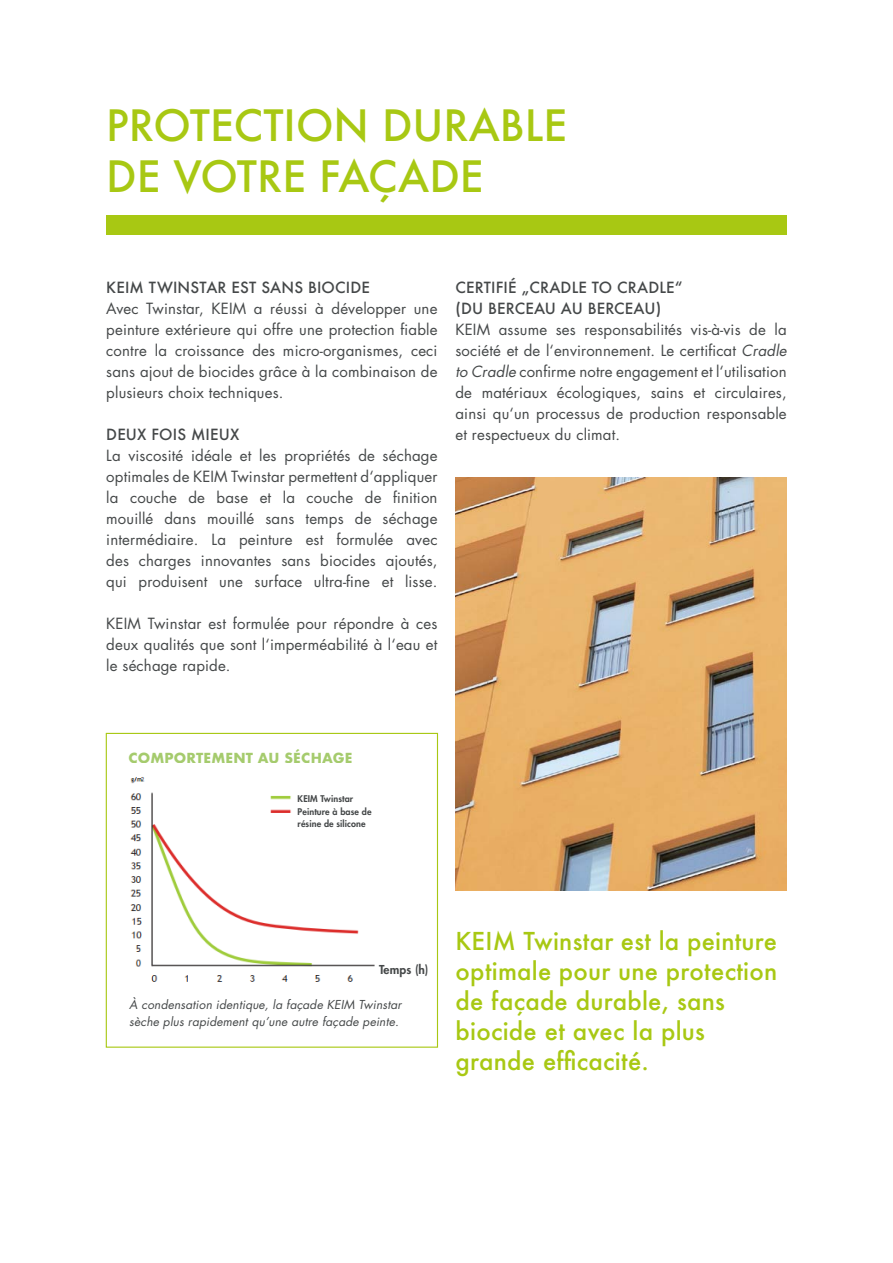
<style>
.page{position:relative;width:893px;height:1263px;background:#fff}
.page>*{position:absolute;margin:0;border:0;box-sizing:border-box;transform-origin:0 0}
.t1{font:500 42px/51px "Futura";color:#a8c813}
.t2{font:500 24px/30px "Futura";letter-spacing:.01em;color:#a8c813}
.t3{font:15px/21px "Futura Std";letter-spacing:.01em;color:#454849;text-align:justify}
.t4{font:500 15px/21px "Futura";letter-spacing:.01em;color:#454849}
.t5{font:700 13.5px "Futura";letter-spacing:.01em;color:#a5cb6d}
.t6{font:italic 12px/16.5px "Futura Std";letter-spacing:.01em;color:#454849}
.t7{font:800 12px "Futura Std";letter-spacing:.01em;color:#454849}
.t8{font:800 9px/12px "Futura Std";letter-spacing:.01em;color:#454849}
.s1{font-style:italic}
</style>
<div class="page">
<div style="left:106px;top:215px;width:681px;height:20px;background:#a8c813"></div>
<img style="left:455px;top:478px;width:332px;height:412px">
<img style="left:130px;top:777px;width:245px;height:205px">
<div style="left:106px;top:733px;width:332px;height:315px;border:1px solid #a8c813"></div>
<div style="left:305px;top:941px;width:56px;height:17px;background:#fff"></div>
<div style="left:298px;top:787px;width:73px;height:35px;background:#fff"></div>
<p class="t1" style="left:106px;top:99px;width:462px">PROTECTION DURABLE<br>DE VOTRE FAÇADE</p>
<p class="t4" style="left:106px;top:277px;width:265px">KEIM TWINSTAR EST SANS BIOCIDE</p>
<p class="t3" style="left:106px;top:298px;width:333px">Avec Twinstar, KEIM a réussi à développer une peinture extérieure qui offre une protection fiable contre la croissance des micro-organismes, ceci sans ajout de biocides grâce à la combinaison de plusieurs choix techniques.</p>
<p class="t4" style="left:106px;top:424px;width:134px">DEUX FOIS MIEUX</p>
<p class="t3" style="left:106px;top:445px;width:333px">La viscosité idéale et les propriétés de séchage optimales de KEIM Twinstar permettent d‘appliquer la couche de base et la couche de finition mouillé dans mouillé sans temps de séchage intermédiaire. La peinture est formulée avec des charges innovantes sans biocides ajoutés, qui produisent une surface ultra-fine et lisse.</p>
<p class="t3" style="left:106px;top:613px;width:333px">KEIM Twinstar est formulée pour répondre à ces deux qualités que sont l‘imperméabilité à l‘eau et le séchage rapide.</p>
<p class="t4" style="left:455px;top:277px;width:229px">CERTIFIÉ „CRADLE TO CRADLE“ (DU BERCEAU AU BERCEAU)</p>
<p class="t3" style="left:455px;top:319px;width:333px">KEIM assume ses responsabilités vis-à-vis de la société et de l‘environnement. Le certificat <span class="s1">Cradle to Cradle</span> confirme notre engagement et l‘utilisation de matériaux écologiques, sains et circulaires, ainsi qu‘un processus de production responsable et respectueux du climat.</p>
<p class="t5" style="left:129px;top:748px;width:225px">COMPORTEMENT AU SÉCHAGE</p>
<p class="t8" style="left:298px;top:792px;width:57px">KEIM Twinstar</p>
<p class="t8" style="left:298px;top:805px;width:75px">Peinture à base de résine de silicone</p>
<p class="t7" style="left:379px;top:962px;width:50px">Temps (h)</p>
<p class="t6" style="left:129px;top:997px;width:274px">À condensation identique, la façade KEIM Twinstar sèche plus rapidement qu’une autre façade peinte.</p>
<p class="t2" style="left:455px;top:925px;width:323px">KEIM Twinstar est la peinture optimale pour une protection de façade durable, sans biocide et avec la plus grande efficacité.</p>
</div>
